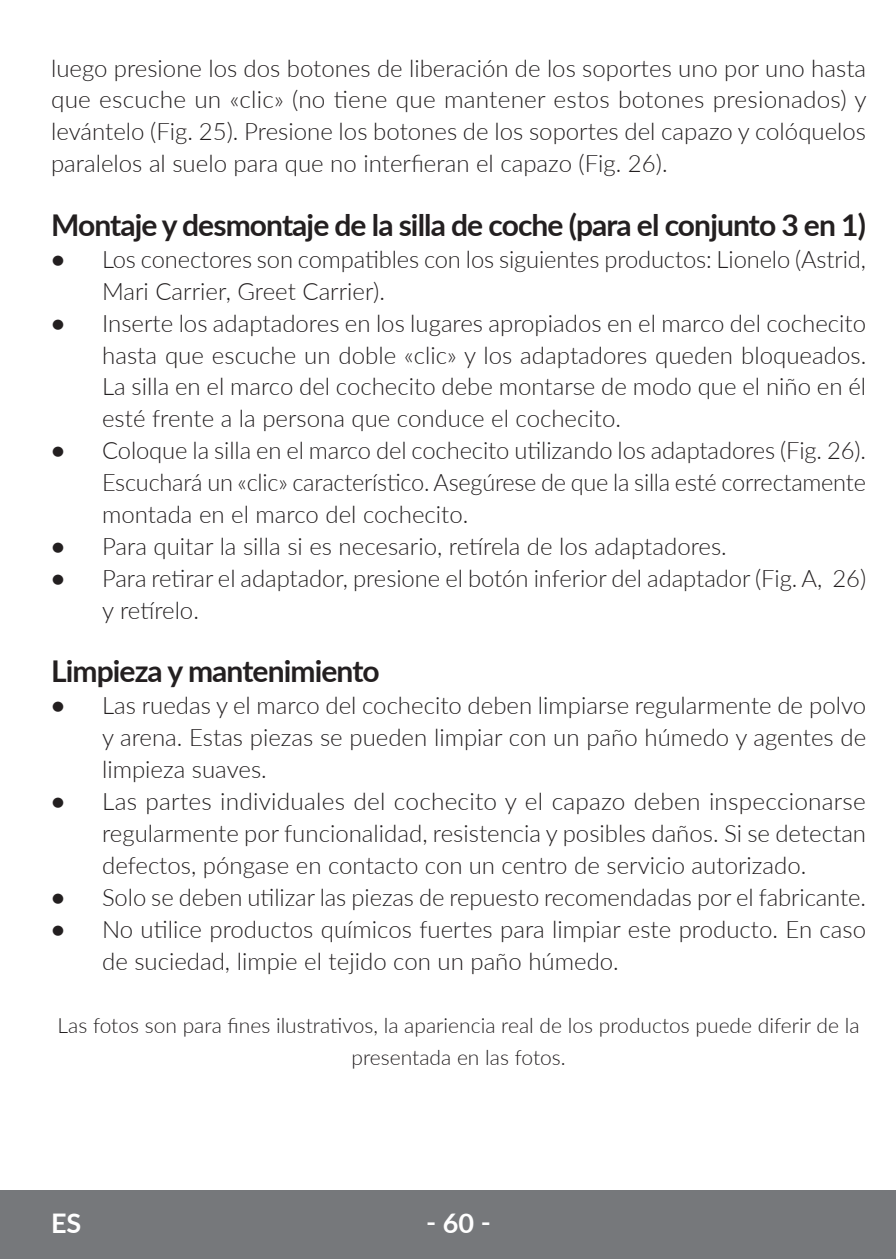
<style>
.page{position:relative;width:896px;height:1259px;background:#fff}
.page>*{position:absolute;margin:0;border:0;box-sizing:border-box;transform-origin:0 0}
.t1{font:700 30px "Lato";letter-spacing:-.03em;color:#231f20}
.t2{font:700 27px "Lato";color:#fff}
.t3{font:300 24px/31.8px "Lato";color:#231f20;text-align:justify}
.t4{font:300 21px/31.8px "Lato";color:#231f20;text-align:center}
.s1{font-weight:700}
</style>
<div class="page">
<div style="left:0;top:1190px;width:895px;height:69px;background:#76787b"></div>
<p class="t3" style="left:51px;top:51px;width:817px">luego presione los dos botones de liberación de los soportes uno por uno hasta que escuche un «clic» (no tiene que mantener estos botones presionados) y levántelo (Fig. 25). Presione los botones de los soportes del capazo y colóquelos paralelos al suelo para que no interfieran el capazo (Fig. 26).</p>
<p class="t1" style="left:51px;top:203px;width:816px">Montaje y desmontaje de la silla de coche (para el conjunto 3 en 1)</p>
<p class="t3" style="left:102px;top:242px;width:765px;text-indent:-51px"><span class="s1">•</span> Los conectores son compatibles con los siguientes productos: Lionelo (Astrid,<br>Mari Carrier, Greet Carrier).</p>
<p class="t3" style="left:102px;top:306px;width:765px;text-indent:-51px"><span class="s1">•</span> Inserte los adaptadores en los lugares apropiados en el marco del cochecito hasta que escuche un doble «clic» y los adaptadores queden bloqueados.<br>La silla en el marco del cochecito debe montarse de modo que el niño en él esté frente a la persona que conduce el cochecito.</p>
<p class="t3" style="left:102px;top:434px;width:765px;text-indent:-51px"><span class="s1">•</span> Coloque la silla en el marco del cochecito utilizando los adaptadores (Fig. 26).<br>Escuchará un «clic» característico. Asegúrese de que la silla esté correctamente montada en el marco del cochecito.</p>
<p class="t3" style="left:51px;top:529px;width:677px"><span class="s1">•</span> Para quitar la silla si es necesario, retírela de los adaptadores.</p>
<p class="t3" style="left:102px;top:561px;width:765px;text-indent:-51px"><span class="s1">•</span> Para retirar el adaptador, presione el botón inferior del adaptador (Fig. A, 26) y retírelo.</p>
<p class="t1" style="left:51px;top:649px;width:330px">Limpieza y mantenimiento</p>
<p class="t3" style="left:102px;top:689px;width:765px;text-indent:-51px"><span class="s1">•</span> Las ruedas y el marco del cochecito deben limpiarse regularmente de polvo y arena. Estas piezas se pueden limpiar con un paño húmedo y agentes de limpieza suaves.</p>
<p class="t3" style="left:102px;top:785px;width:765px;text-indent:-51px"><span class="s1">•</span> Las partes individuales del cochecito y el capazo deben inspeccionarse regularmente por funcionalidad, resistencia y posibles daños. Si se detectan defectos, póngase en contacto con un centro de servicio autorizado.</p>
<p class="t3" style="left:51px;top:880px;width:816px"><span class="s1">•</span> Solo se deben utilizar las piezas de repuesto recomendadas por el fabricante.</p>
<p class="t3" style="left:102px;top:912px;width:765px;text-indent:-51px"><span class="s1">•</span> No utilice productos químicos fuertes para limpiar este producto. En caso de suciedad, limpie el tejido con un paño húmedo.</p>
<p class="t4" style="left:58px;top:1009px;width:803px">Las fotos son para fines ilustrativos, la apariencia real de los productos puede diferir de la presentada en las fotos.</p>
<p class="t2" style="left:51px;top:1203px;width:32px">ES</p>
<p class="t2" style="left:426px;top:1203px;width:66px">‑ 60 ‑</p>
</div>
